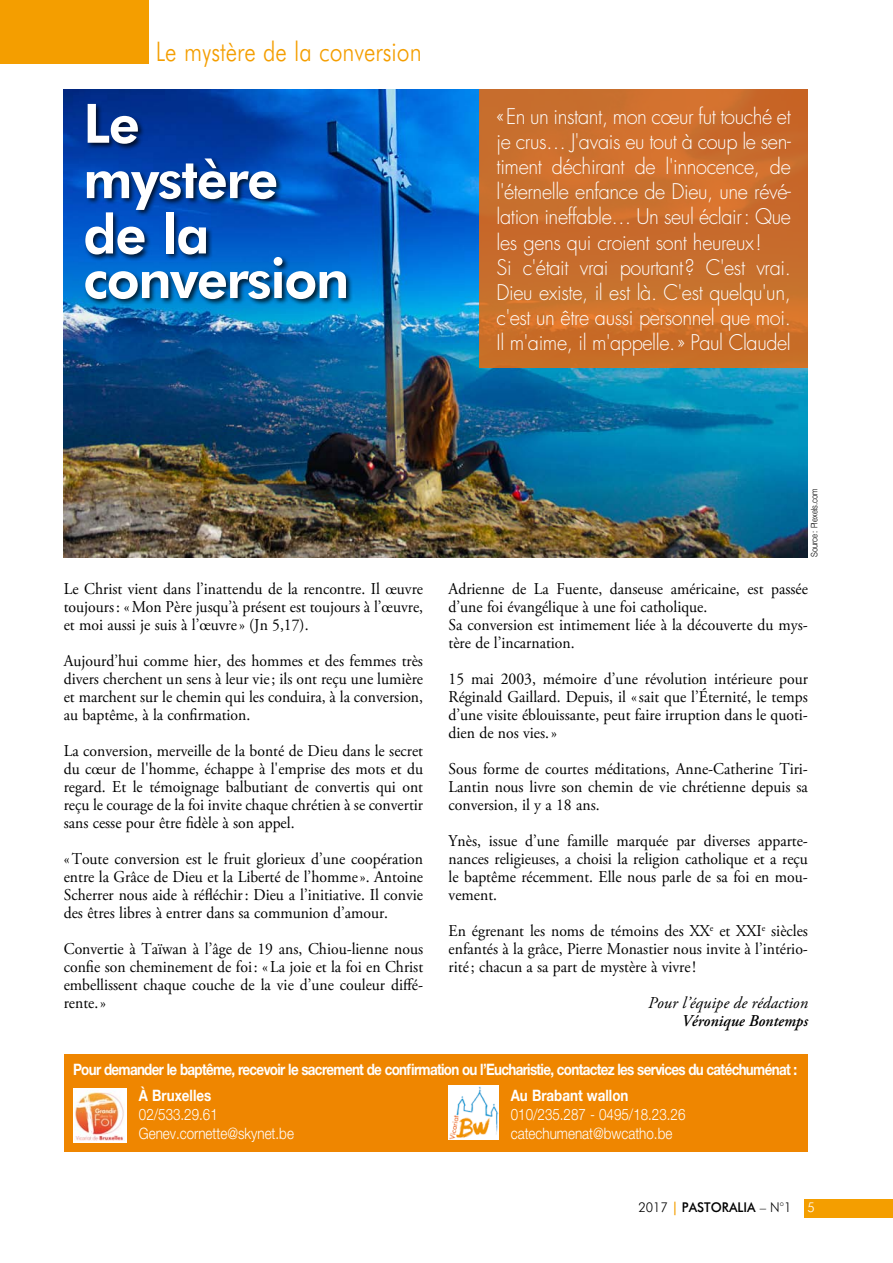
<style>
.page{position:relative;width:893px;height:1263px;background:#fff}
.page>*{position:absolute;margin:0;border:0;box-sizing:border-box;transform-origin:0 0}
.t1{font:800 54.3px/55.3px "Futura BT";letter-spacing:-.025em;color:#fff}
.t2{font:300 27px "Futura BT";color:#f49e00;scale:.85 1}
.t3{font:300 21px/25.2px "Futura Std";letter-spacing:-.02em;color:#fff;scale:.95 1}
.t4{font:16.5px/18px "Adobe Garamond Pro";color:#000;text-align:justify;scale:.95 1}
.t5{font:italic 16.5px "Adobe Garamond Pro";color:#000}
.t6{font:italic 600 16.5px "Adobe Garamond Pro";color:#000;scale:.95 1}
.t7{font:700 15.75px "Helvetica Neue LT Std";letter-spacing:-.05em;color:#fff;scale:.85 1}
.t8{font:300 15.75px/18.9px "Helvetica Neue LT Std";color:#fff;scale:.85 1}
.t9{font:700 15.75px "Helvetica Neue LT Std";color:#fff;scale:.85 1}
.t10{font:500 13.5px "Futura BT";color:#000;scale:.95 1}
.t11{font:300 9px "Helvetica Neue LT Std";color:#000;scale:.85 1}
.s1{font-weight:300}
.s2{color:#f49e00}
.s3{font-weight:300;color:#fff}
</style>
<div class="page">
<img style="left:63px;top:89px;width:745px;height:468px">
<div style="left:0;top:0;width:149px;height:63px;background:#f49e00"></div>
<svg style="left:480px;top:89px;width:328px;height:278px;background:#ca6e2c"></svg>
<div style="left:804px;top:1199px;width:89px;height:18px;background:#f49e00"></div>
<div style="left:83px;top:103px;width:270px;height:203px;background:#000;opacity:.75"></div>
<div style="left:64px;top:1055px;width:743px;height:97px;background:#ef8600"></div>
<img style="left:449px;top:1085px;width:49px;height:55px">
<div style="left:73px;top:1088px;width:53px;height:55px;background:#fff"></div>
<img style="left:75px;top:1092px;width:49px;height:49px">
<h2 class="t2" style="left:156px;top:35px;width:314px">Le mystère de la conversion</h2>
<h1 class="t1" style="left:83px;top:95px;width:196px">Le mystère de la</h1>
<h1 class="t1" style="left:83px;top:251px;width:268px">conversion</h1>
<p class="t3" style="left:497px;top:104px;width:311px">«En un instant, mon cœur fut touché et je crus… J'avais eu tout à coup le sen&shy;timent déchirant de l'innocence, de l'éternelle enfance de Dieu, une révé&shy;lation ineffable… Un seul éclair: Que les gens qui croient sont heureux!<br>Si c'était vrai pourtant? C'est vrai.<br>Dieu existe, il est là. C'est quelqu'un, c'est un être aussi personnel que moi.<br>Il m'aime, il m'appelle.» Paul Claudel</p>
<p class="t4" style="left:64px;top:580px;width:380px">Le Christ vient dans l’inattendu de la rencontre. Il œuvre toujours: «Mon Père jusqu’à présent est toujours à l’œuvre, et moi aussi je suis à l’œuvre» (Jn 5,17).</p>
<p class="t4" style="left:64px;top:652px;width:380px">Aujourd’hui comme hier, des hommes et des femmes très divers cherchent un sens à leur vie; ils ont reçu une lumière et marchent sur le chemin qui les conduira, à la conversion, au baptême, à la confirmation.</p>
<p class="t4" style="left:64px;top:742px;width:380px">La conversion, merveille de la bonté de Dieu dans le secret du cœur de l'homme, échappe à l'emprise des mots et du regard. Et le témoignage balbutiant de convertis qui ont reçu le courage de la foi invite chaque chrétien à se convertir sans cesse pour être fidèle à son appel.</p>
<p class="t4" style="left:64px;top:850px;width:380px">«Toute conversion est le fruit glorieux d’une coopération entre la Grâce de Dieu et la Liberté de l’homme». Antoine Scherrer nous aide à réfléchir: Dieu a l’initiative. Il convie des êtres libres à entrer dans sa communion d’amour.</p>
<p class="t4" style="left:64px;top:940px;width:380px">Convertie à Taïwan à l’âge de 19 ans, Chiou-lienne nous confie son cheminement de foi: «La joie et la foi en Christ embellissent chaque couche de la vie d’une couleur diffé&shy;rente.»</p>
<p class="t11" style="left:809px;top:557px;width:82px;rotate:-90deg">Source: Plexels.com</p>
<p class="t4" style="left:449px;top:580px;width:380px;text-align:left">Adrienne de La Fuente, danseuse américaine, est passée d’une foi évangélique à une foi catholique.<br>Sa conversion est intimement liée à la découverte du mys&shy;tère de l’incarnation.</p>
<p class="t4" style="left:449px;top:670px;width:380px">15 mai 2003, mémoire d’une révolution intérieure pour Réginald Gaillard. Depuis, il «sait que l’Éternité, le temps d’une visite éblouissante, peut faire irruption dans le quoti&shy;dien de nos vies.»</p>
<p class="t4" style="left:449px;top:760px;width:380px">Sous forme de courtes méditations, Anne-Catherine Tiri-Lantin nous livre son chemin de vie chrétienne depuis sa conversion, il y a 18 ans.</p>
<p class="t4" style="left:449px;top:832px;width:380px">Ynès, issue d’une famille marquée par diverses apparte&shy;nances religieuses, a choisi la religion catholique et a reçu le baptême récemment. Elle nous parle de sa foi en mou&shy;vement.</p>
<p class="t4" style="left:449px;top:922px;width:380px">En égrenant les noms de témoins des XX<sup>e</sup> et XXI<sup>e</sup> siècles enfantés à la grâce, Pierre Monastier nous invite à l’intério&shy;rité; chacun a sa part de mystère à vivre!</p>
<p class="t5" style="left:648px;top:993px;width:161px">Pour l’équipe de rédaction</p>
<p class="t6" style="left:682px;top:1011px;width:134px">Véronique Bontemps</p>
<p class="t7" style="left:73px;top:1059px;width:853px">Pour demander le baptême, recevoir le sacrement de confirmation ou l’Eucharistie, contactez les services du catéchuménat :</p>
<p class="t9" style="left:139px;top:1086px;width:87px">À Bruxelles</p>
<p class="t8" style="left:139px;top:1105px;width:184px">02/533.29.61<br>Genev.cornette@skynet.be</p>
<p class="t9" style="left:511px;top:1086px;width:140px">Au Brabant wallon</p>
<p class="t8" style="left:511px;top:1105px;width:207px">010/235.287 - 0495/18.23.26 catechumenat@bwcatho.be</p>
<p class="t10" style="left:638px;top:1199px;width:187px"><span class="s1">2017</span> <span class="s2">|</span> PASTORALIA <span class="s1">– N°1</span> <span class="s3">5</span></p>
</div>
